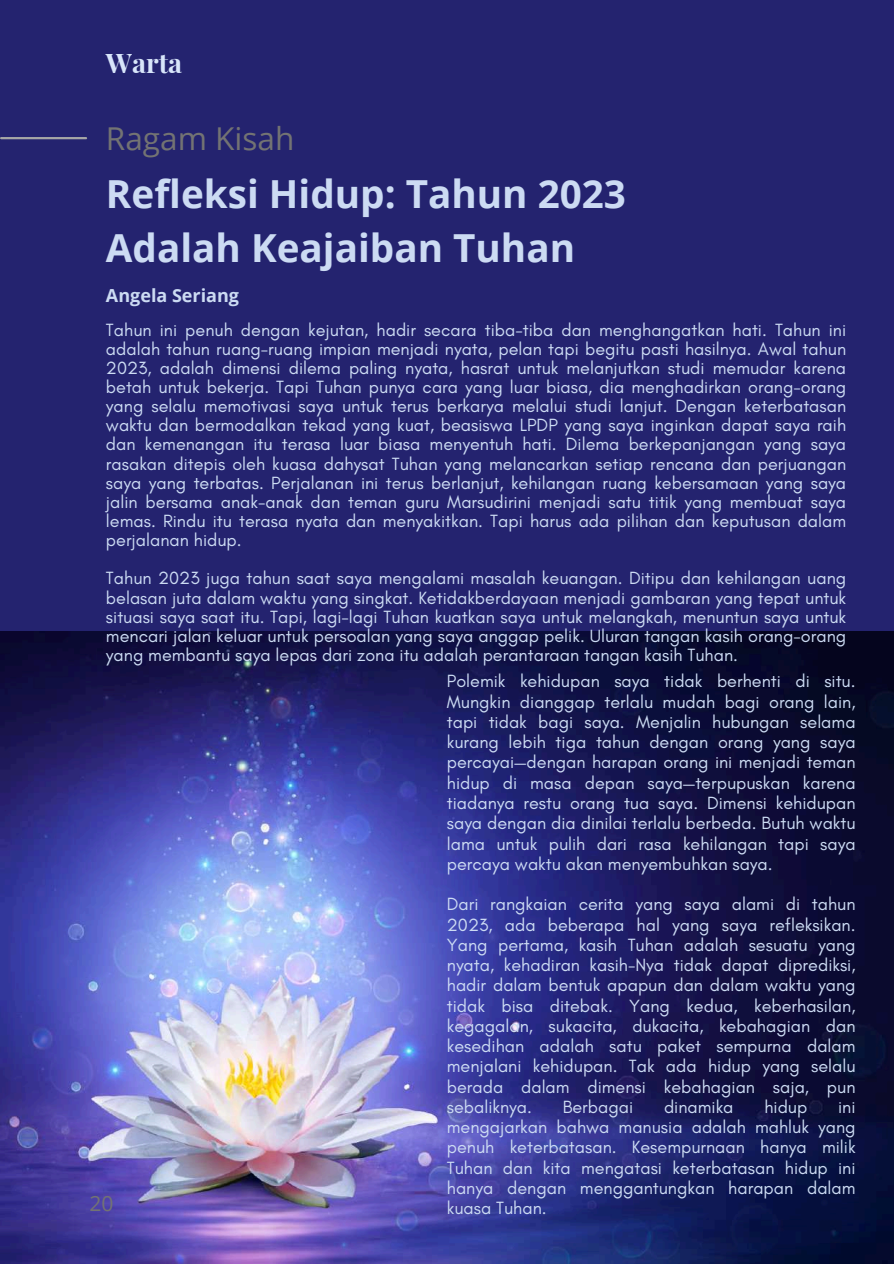
<style>
.page{position:relative;width:894px;height:1264px;background:#fff}
.page>*{position:absolute;margin:0;border:0;box-sizing:border-box;transform-origin:0 0}
.t1{font:700 38.7px/53.7px "Open Sans";color:#ccdbf3}
.t2{font:31.5px "Open Sans";color:#737373}
.t3{font:700 27px "Playfair Display";color:#d8e5fa}
.t4{font:21px "Open Sans";color:#737373}
.t5{font:18px/20.2px "Glacial Indifference";color:#ccdbf3;text-align:justify}
.t6{font:700 18px "Open Sans";color:#ccdbf3}
</style>
<div class="page">
<div style="left:0;top:0;width:893px;height:1263px;background:#24236f"></div>
<hr style="left:1px;top:137px;width:85px;height:2px;background:#a6a6a6">
<img style="left:0;top:631px;width:893px;height:632px">
<h3 class="t3" style="left:106px;top:44px;width:78px">Warta</h3>
<h2 class="t2" style="left:106px;top:116px;width:190px">Ragam Kisah</h2>
<h1 class="t1" style="left:106px;top:166px;width:521px">Refleksi Hidup: Tahun 2023<br>Adalah Keajaiban Tuhan</h1>
<p class="t6" style="left:106px;top:282px;width:135px">Angela Seriang</p>
<p class="t5" style="left:106px;top:320px;width:741px;line-height:19.2px">Tahun ini penuh dengan kejutan, hadir secara tiba-tiba dan menghangatkan hati. Tahun ini adalah tahun ruang-ruang impian menjadi nyata, pelan tapi begitu pasti hasilnya. Awal tahun 2023, adalah dimensi dilema paling nyata, hasrat untuk melanjutkan studi memudar karena betah untuk bekerja. Tapi Tuhan punya cara yang luar biasa, dia menghadirkan orang-orang yang selalu memotivasi saya untuk terus berkarya melalui studi lanjut. Dengan keterbatasan waktu dan bermodalkan tekad yang kuat, beasiswa LPDP yang saya inginkan dapat saya raih dan kemenangan itu terasa luar biasa menyentuh hati. Dilema berkepanjangan yang saya rasakan ditepis oleh kuasa dahysat Tuhan yang melancarkan setiap rencana dan perjuangan saya yang terbatas. Perjalanan ini terus berlanjut, kehilangan ruang kebersamaan yang saya jalin bersama anak-anak dan teman guru Marsudirini menjadi satu titik yang membuat saya lemas. Rindu itu terasa nyata dan menyakitkan. Tapi harus ada pilihan dan keputusan dalam perjalanan hidup.</p>
<p class="t5" style="left:106px;top:568px;width:741px;line-height:19.2px">Tahun 2023 juga tahun saat saya mengalami masalah keuangan. Ditipu dan kehilangan uang belasan juta dalam waktu yang singkat. Ketidakberdayaan menjadi gambaran yang tepat untuk situasi saya saat itu. Tapi, lagi-lagi Tuhan kuatkan saya untuk melangkah, menuntun saya untuk mencari jalan keluar untuk persoalan yang saya anggap pelik. Uluran tangan kasih orang-orang yang membantu saya lepas dari zona itu adalah perantaraan tangan kasih Tuhan.</p>
<p class="t4" style="left:89px;top:1188px;width:25px">20</p>
<p class="t5" style="left:446px;top:671px;width:410px">Polemik kehidupan saya tidak berhenti di situ.<br>Mungkin dianggap terlalu mudah bagi orang lain, tapi tidak bagi saya. Menjalin hubungan selama kurang lebih tiga tahun dengan orang yang saya percayai—dengan harapan orang ini menjadi teman hidup di masa depan saya—terpupuskan karena tiadanya restu orang tua saya. Dimensi kehidupan saya dengan dia dinilai terlalu berbeda. Butuh waktu lama untuk pulih dari rasa kehilangan tapi saya percaya waktu akan menyembuhkan saya.</p>
<p class="t5" style="left:446px;top:893px;width:410px">Dari rangkaian cerita yang saya alami di tahun 2023, ada beberapa hal yang saya refleksikan.<br>Yang pertama, kasih Tuhan adalah sesuatu yang nyata, kehadiran kasih-Nya tidak dapat diprediksi, hadir dalam bentuk apapun dan dalam waktu yang tidak bisa ditebak. Yang kedua, keberhasilan, kegagalan, sukacita, dukacita, kebahagian dan kesedihan adalah satu paket sempurna dalam menjalani kehidupan. Tak ada hidup yang selalu berada dalam dimensi kebahagian saja, pun sebaliknya.</p>
<p class="t5" style="left:562px;top:1096px;width:72px">Berbagai</p>
<p class="t5" style="left:663px;top:1096px;width:71px">dinamika</p>
<p class="t5" style="left:764px;top:1096px;width:44px">hidup</p>
<p class="t5" style="left:446px;top:1096px;width:410px;text-indent:391px">ini mengajarkan bahwa manusia adalah mahluk yang penuh keterbatasan. Kesempurnaan hanya milik Tuhan dan kita mengatasi keterbatasan hidup ini hanya dengan menggantungkan harapan dalam kuasa Tuhan.</p>
</div>
